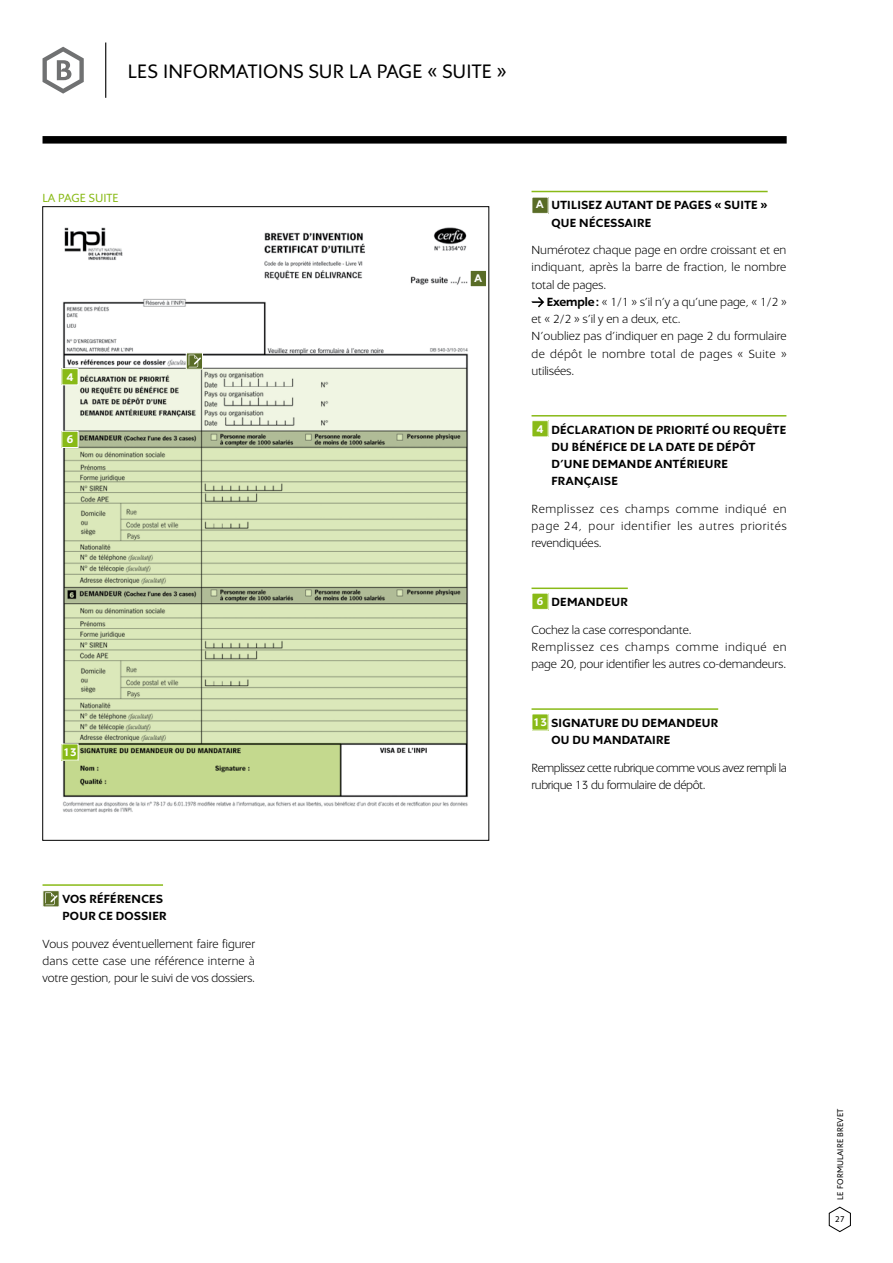
<style>
.page{position:relative;width:893px;height:1263px;background:#fff}
.page>*{position:absolute;margin:0;border:0;box-sizing:border-box;transform-origin:0 0}
.t1{font:21px "Inpi";letter-spacing:.005em;color:#000}
.t2{font:300 12.75px/17.2px "Inpi";color:#000;text-align:justify}
.t3{font:700 12.75px/17.2px "Inpi";letter-spacing:.025em;color:#000}
.t4{font:300 12.75px/17.2px "Inpi";letter-spacing:-.025em;color:#000}
.t5{font:12.75px "Inpi";color:#89ba17}
.t6{font:700 12px "Inpi";color:#fff}
.t7{font:9px "Inpi";letter-spacing:.02em;color:#000}
.s1{font-size:12px;color:#fff}
.s2{font-weight:700}
.s3{font-weight:700;font-size:12px;color:#fff}
</style>
<div class="page">
<svg style="left:828px;top:1206px;width:23px;height:26px"></svg>
<hr style="left:105px;top:43px;width:1px;height:55px;background:#000">
<div style="left:43px;top:136px;width:744px;height:8px;background:#000"></div>
<hr style="left:531px;top:191px;width:237px;height:1px;background:#89ba17">
<hr style="left:531px;top:415px;width:255px;height:1px;background:#89ba17">
<hr style="left:531px;top:587px;width:97px;height:2px;background:#89ba17">
<hr style="left:531px;top:708px;width:187px;height:2px;background:#89ba17">
<div style="left:532px;top:197px;width:16px;height:16px;background:#596c26"></div>
<div style="left:531px;top:197px;width:18px;height:17px;border:1px solid #fff"></div>
<svg style="left:531px;top:297px;width:13px;height:10px"></svg>
<div style="left:532px;top:421px;width:16px;height:16px;background:#89ba17"></div>
<div style="left:531px;top:420px;width:18px;height:17px;border:1px solid #fff"></div>
<div style="left:532px;top:593px;width:16px;height:16px;background:#89ba17"></div>
<div style="left:531px;top:593px;width:18px;height:17px;border:1px solid #fff"></div>
<div style="left:532px;top:714px;width:16px;height:16px;background:#89ba17"></div>
<div style="left:531px;top:713px;width:18px;height:17px;border:1px solid #fff"></div>
<svg style="left:43px;top:47px;width:41px;height:47px"></svg>
<hr style="left:43px;top:884px;width:120px;height:2px;background:#89ba17">
<svg style="left:43px;top:890px;width:17px;height:17px"></svg>
<svg style="left:45px;top:892px;width:13px;height:13px"></svg>
<img style="left:61px;top:227px;width:407px;height:586px">
<svg style="left:186px;top:352px;width:17px;height:16px"></svg>
<svg style="left:189px;top:355px;width:12px;height:12px"></svg>
<svg style="left:65px;top:368px;width:402px;height:63px;background:#dadfcf"></svg>
<div style="left:65px;top:743px;width:276px;height:53px;background:#c4d98e"></div>
<svg style="left:65px;top:431px;width:402px;height:313px;background:#c9d5ab"></svg>
<div style="left:62px;top:369px;width:16px;height:16px;background:#89ba17"></div>
<div style="left:62px;top:431px;width:16px;height:16px;background:#89ba17"></div>
<div style="left:62px;top:744px;width:16px;height:16px;background:#89ba17"></div>
<div style="left:470px;top:270px;width:16px;height:17px;background:#596c26"></div>
<div style="left:470px;top:270px;width:17px;height:17px;border:1px solid #fff"></div>
<h1 class="t1" style="left:128px;top:60px;width:381px">LES IN FORMATIONS SUR LA PAGE « SUITE »</h1>
<p class="t5" style="left:43px;top:191px;width:78px">LA PAGE SUITE</p>
<p class="t6" style="left:66px;top:370px;width:9px">4</p>
<p class="t6" style="left:66px;top:432px;width:9px">6</p>
<p class="t6" style="left:63px;top:745px;width:16px">13</p>
<p class="t3" style="left:62px;top:890px;width:106px">VOS RÉFÉRENCES<br>POUR CE DOSSIER</p>
<p class="t2" style="left:43px;top:935px;width:214px">Vous pouvez éventuellement faire figurer dans cette case une référence interne à votre gestion, pour le suivi de vos dossiers.</p>
<p class="t6" style="left:475px;top:271px;width:9px">A</p>
<p class="t3" style="left:551px;top:197px;width:218px;text-indent:-15px"><span class="s1">A</span> UTILISEZ AUTANT DE PAGES « SUITE »<br>QUE NÉCESSAIRE</p>
<p class="t2" style="left:532px;top:242px;width:256px">N umérotez chaque page en ordre croissant et en indiquant, après la barre de fraction, le nombre total de pages.</p>
<p class="t2" style="left:531px;top:293px;width:257px;text-align:left;text-indent:15px"><span class="s2">EXEMPLE:</span> « 1/1 » s’il n’y a qu’une page, « 1/2 » et « 2/2 » s’il y en a deux, etc.<br>N’oubliez pas d’indiquer en page 2 du formulaire de dépôt le nombre total de pages « Suite » utilisées.</p>
<p class="t3" style="left:536px;top:421px;width:23px"><span class="s1">4</span> DÉCLARATION</p>
<p class="t3" style="left:638px;top:421px;width:26px">DE PRIORITÉ</p>
<p class="t3" style="left:712px;top:421px;width:30px">OU REQU</p>
<p class="t3" style="left:766px;top:421px;width:15px">ÊTE</p>
<p class="t3" style="left:551px;top:438px;width:36px">DU BÉNÉFICE</p>
<p class="t3" style="left:630px;top:438px;width:44px">DELADATE</p>
<p class="t3" style="left:698px;top:438px;width:27px">DE DÉPÔT</p>
<p class="t3" style="left:551px;top:455px;width:67px">D’UN E DEMAND</p>
<p class="t3" style="left:645px;top:455px;width:18px">E ANTÉRI</p>
<p class="t3" style="left:698px;top:455px;width:31px">EURE</p>
<p class="t3" style="left:551px;top:473px;width:9px">FRAN</p>
<p class="t3" style="left:584px;top:473px;width:16px">ÇAISE</p>
<p class="t2" style="left:532px;top:500px;width:257px">Remplissez ces champs comme indiqué en page 24, pour identifier les autres priorités revendiquées.</p>
<p class="t2" style="left:531px;top:588px;width:162px;line-height:27.6px;text-indent:5px"><span class="s3">6</span> <span class="s2">DEMANDEUR<br></span>Cochez la case correspondante.</p>
<p class="t2" style="left:531px;top:638px;width:257px">Remplissez ces champs comme indiqué en page 20, pour identifier les autres co-demandeurs.</p>
<p class="t3" style="left:551px;top:714px;width:168px;text-indent:-19px"><span class="s1">13</span> SIGNATURE DU DEMANDEUR<br>OU DU MANDATAIRE</p>
<p class="t4" style="left:531px;top:759px;width:257px">Remplissez cette rubrique comme vous avez rempli la rubrique 13 du formulaire de dépôt.</p>
<p class="t7" style="left:835px;top:1200px;width:93px;rotate:-90deg">LE FORMULAIRE BREVET</p>
<p class="t7" style="left:835px;top:1214px;width:11px">27</p>
</div>
